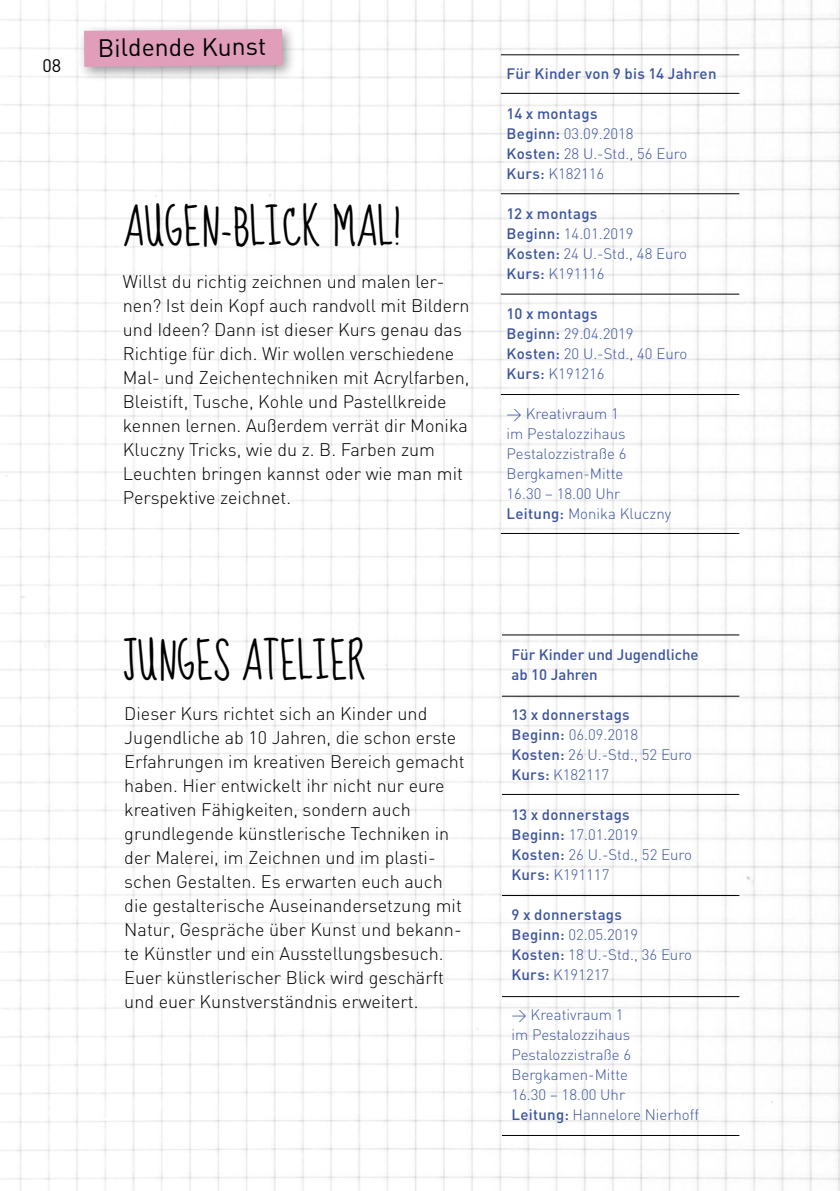
<style>
.page{position:relative;width:840px;height:1191px;background:#fff}
.page>*{position:absolute;margin:0;border:0;box-sizing:border-box;transform-origin:0 0}
.t1{font:40px "Sue Ellen Francisco";color:#000}
.t2{font:24.8px "DIN";color:#000}
.t3{font:300 18px/24px "DIN";color:#000}
.t4{font:18px "DIN";color:#000}
.t5{font:300 15px/20px "DIN";color:#3b539e}
.t6{font:500 15px/20px "DIN";letter-spacing:.02em;color:#3b539e}
.t7{font:500 15px/20px "DIN";color:#3b539e}
.s1{font-weight:500}
.s2{font-weight:300}
</style>
<div class="page">
<img style="left:0;top:0;width:839px;height:1191px">
<div style="left:77px;top:22px;width:219px;height:59px;background:#000;opacity:.4"></div>
<svg style="left:84px;top:29px;width:198px;height:38px;background:#dfa0ba"></svg>
<hr style="left:501px;top:634px;width:238px;height:1px;background:#000">
<hr style="left:501px;top:695px;width:238px;height:1px;background:#000">
<hr style="left:501px;top:794px;width:238px;height:1px;background:#000">
<hr style="left:501px;top:895px;width:238px;height:1px;background:#000">
<hr style="left:501px;top:996px;width:238px;height:1px;background:#000">
<hr style="left:501px;top:1135px;width:238px;height:1px;background:#000">
<hr style="left:500px;top:54px;width:239px;height:1px;background:#000">
<hr style="left:500px;top:93px;width:239px;height:1px;background:#000">
<hr style="left:500px;top:193px;width:239px;height:1px;background:#000">
<hr style="left:500px;top:294px;width:239px;height:1px;background:#000">
<hr style="left:500px;top:394px;width:239px;height:1px;background:#000">
<hr style="left:500px;top:533px;width:239px;height:1px;background:#000">
<p class="t4" style="left:43px;top:54px;width:20px">08</p>
<h2 class="t2" style="left:97px;top:33px;width:170px;rotate:-1deg">Bildende Kunst</h2>
<h1 class="t1" style="left:123px;top:208px;width:279px">AUGEN-BLICK MAL!</h1>
<p class="t3" style="left:123px;top:269px;width:348px">Willst du richtig zeichnen und malen ler&shy;nen? Ist dein Kopf auch randvoll mit Bildern und Ideen? Dann ist dieser Kurs genau das Richtige für dich. Wir wollen verschiedene Mal- und Zeichentechniken mit Acrylfarben, Bleistift, Tusche, Kohle und Pastellkreide kennen lernen. Außerdem verrät dir Monika Kluczny Tricks, wie du z. B. Farben zum Leuchten bringen kannst oder wie man mit Perspektive zeichnet.</p>
<p class="t6" style="left:506px;top:63px;width:211px">Für Kinder von 9 bis 14 Jahren</p>
<p class="t5" style="left:506px;top:104px;width:182px"><span class="s1">14 x montags<br>Beginn:</span> 03.09.2018<br><span class="s1">Kosten:</span> 28 U.-Std., 56 Euro<br><span class="s1">Kurs:</span> K182116</p>
<p class="t5" style="left:506px;top:204px;width:182px"><span class="s1">12 x montags<br>Beginn:</span> 14.01.2019<br><span class="s1">Kosten:</span> 24 U.-Std., 48 Euro<br><span class="s1">Kurs:</span> K191116</p>
<p class="t5" style="left:506px;top:304px;width:182px"><span class="s1">10 x montags<br>Beginn:</span> 29.04.2019<br><span class="s1">Kosten:</span> 20 U.-Std., 40 Euro<br><span class="s1">Kurs:</span> K191216</p>
<p class="t5" style="left:506px;top:404px;width:166px">&gt; Kreativraum 1<br>im Pestalozzihaus<br>Pestalozzistraße 6<br>Bergkamen-Mitte<br>16.30 – 18.00 Uhr<br><span class="s1">Leitung:</span> Monika Kluczny</p>
<h1 class="t1" style="left:123px;top:642px;width:244px">JUNGES ATELIER</h1>
<p class="t3" style="left:124px;top:701px;width:342px">Dieser Kurs richtet sich an Kinder und Jugendliche ab 10 Jahren, die schon erste Erfahrungen im kreativen Bereich gemacht haben. Hier entwickelt ihr nicht nur eure kreativen Fähigkeiten, sondern auch grundlegende künstlerische Techniken in der Malerei, im Zeichnen und im plasti&shy;schen Gestalten. Es erwarten euch auch die gestalterische Auseinandersetzung mit Natur, Gespräche über Kunst und bekann&shy;te Künstler und ein Ausstellungsbesuch.<br>Euer künstlerischer Blick wird geschärft und euer Kunstverständnis erweitert.</p>
<p class="t7" style="left:511px;top:644px;width:189px">Für Kinder und Jugendliche ab 10 Jahren</p>
<p class="t6" style="left:511px;top:704px;width:182px">13 x donnerstags<br>Beginn: <span class="s2">06.09.2018<br></span>Kosten: <span class="s2">26 U.-Std., 52 Euro<br></span>Kurs: <span class="s2">K182117</span></p>
<p class="t6" style="left:511px;top:804px;width:182px">13 x donnerstags<br>Beginn: <span class="s2">17.01.2019<br></span>Kosten: <span class="s2">26 U.-Std., 52 Euro<br></span>Kurs: <span class="s2">K191117</span></p>
<p class="t5" style="left:511px;top:904px;width:182px"><span class="s1">9 x donnerstags<br>Beginn:</span> 02.05.2019<br><span class="s1">Kosten:</span> 18 U.-Std., 36 Euro<br><span class="s1">Kurs:</span> K191217</p>
<p class="t5" style="left:511px;top:1004px;width:189px">&gt; Kreativraum 1<br>im Pestalozzihaus<br>Pestalozzistraße 6<br>Bergkamen-Mitte<br>16.30 – 18.00 Uhr<br><span class="s1">Leitung:</span> Hannelore Nierhoff</p>
</div>
